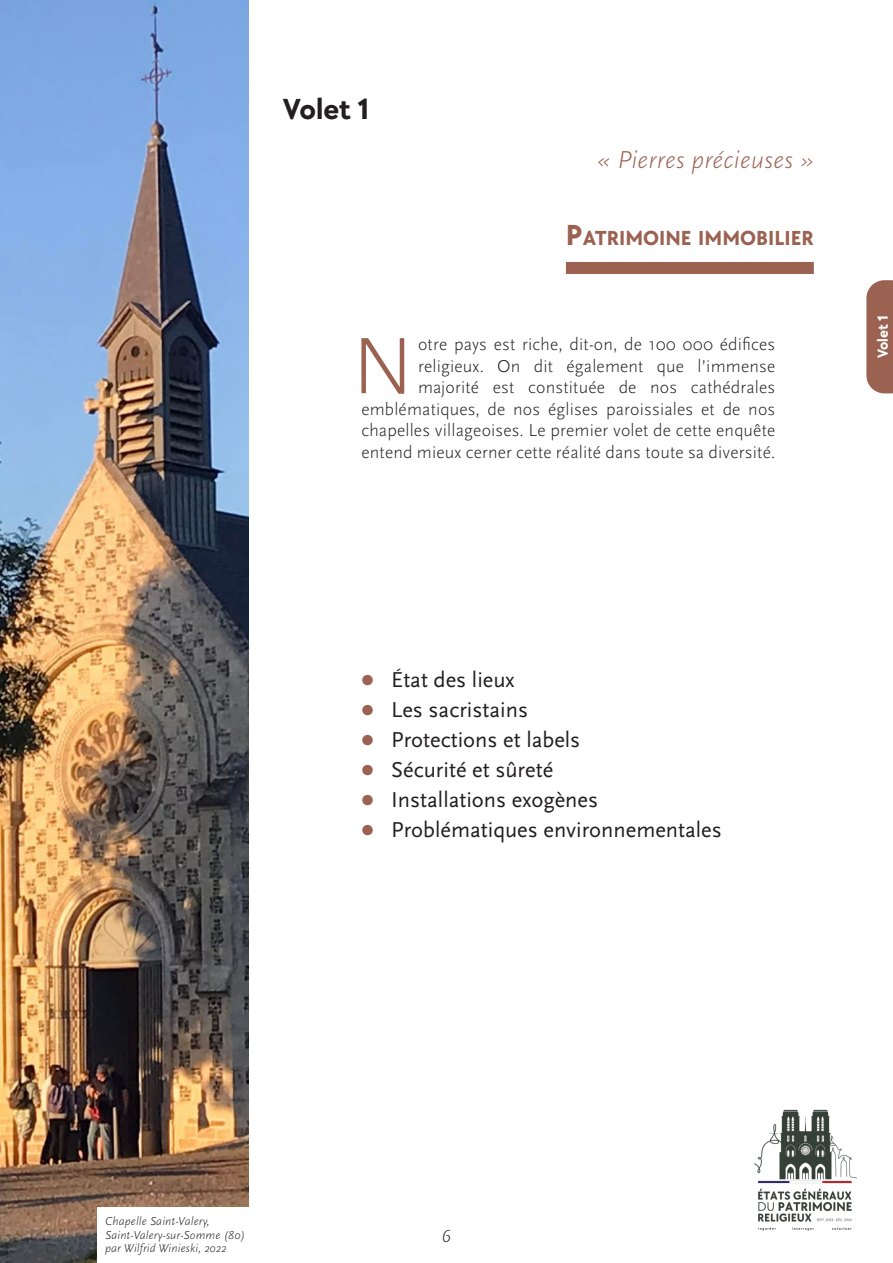
<style>
.page{position:relative;width:893px;height:1263px;background:#fff}
.page>*{position:absolute;margin:0;border:0;box-sizing:border-box;transform-origin:0 0}
.Texte_Chapôs{font:300 83.4px "Scala Sans Pro";color:#9b6252}
.Intro___Volet___Méthodo{font:700 30px "TT Chocolates Trl";color:#231f20}
.t1{font:italic 300 25.5px "Scala Sans Pro";letter-spacing:.01em;color:#9b6252}
.t2{font:22.5px "Scala Sans Pro";color:#231f20}
.Titre_chapitre{font:700 21px "TT Chocolates Trl";color:#9b6252}
.Texte_Chapôs-2{font:300 18px/21.6px "Scala Sans Pro";letter-spacing:.01em;color:#231f20;text-align:right}
.t3{font:italic 300 18px "Scala Sans Pro";color:#231f20}
.Intercalaire{font:700 15px "TT Chocolates Trl";color:#fff}
.t4{font:italic 300 12px/13.5px "Scala Sans Pro";letter-spacing:.01em;color:#231f20}
.s1{font-size:30px}
.s2{font-weight:900;font-size:30px;color:#9b6252}
</style>
<div class="page">
<img style="left:0;top:0;width:249px;height:1263px">
<img style="left:754px;top:1109px;width:103px;height:122px">
<div style="left:97px;top:1208px;width:160px;height:55px;background:#fff"></div>
<div style="left:566px;top:262px;width:248px;height:12px;background:#9b6252"></div>
<svg style="left:866px;top:280px;width:27px;height:113px"></svg>
<p class="Intro___Volet___Méthodo" style="left:283px;top:88px;width:88px">Volet 1</p>
<h3 class="t1" style="left:596px;top:145px;width:219px">« Pierres précieuses »</h3>
<p class="Titre_chapitre" style="left:566px;top:223px;width:249px"><span class="s1">P</span>ATRIMOINE IMMOBILIER</p>
<p class="Texte_Chapôs-2" style="left:361px;top:333px;width:415px">otre pays est riche, dit-on, de 100 000 édifices religieux. On dit également que l’immense majorité est constituée de nos cathédrales emblématiques, de nos églises paroissiales et de nos chapelles villageoises. Le premier volet de cette enquête entend mieux cerner cette réalité dans toute sa diversité.</p>
<p class="Texte_Chapôs" style="left:352px;top:318px;width:64px">N</p>
<p class="Intercalaire" style="left:872px;top:358px;width:45px;rotate:-90deg">Volet 1</p>
<p class="t2" style="left:361px;top:667px;width:155px"><span class="s2">•</span> État des lieux</p>
<p class="t2" style="left:361px;top:697px;width:168px"><span class="s2">•</span> Les sacristains</p>
<p class="t2" style="left:361px;top:727px;width:220px"><span class="s2">•</span> Protections et labels</p>
<p class="t2" style="left:361px;top:757px;width:193px"><span class="s2">•</span> Sécurité et sûreté</p>
<p class="t2" style="left:361px;top:787px;width:238px"><span class="s2">•</span> Installations exogènes</p>
<p class="t2" style="left:361px;top:817px;width:362px"><span class="s2">•</span> Problématiques environnementales</p>
<p class="t4" style="left:105px;top:1214px;width:141px">Chapelle Saint-Valery,<br>Saint-Valery-sur-Somme (80) par Wilfrid Winieski, 2022</p>
<p class="t3" style="left:442px;top:1226px;width:11px">6</p>
</div>
